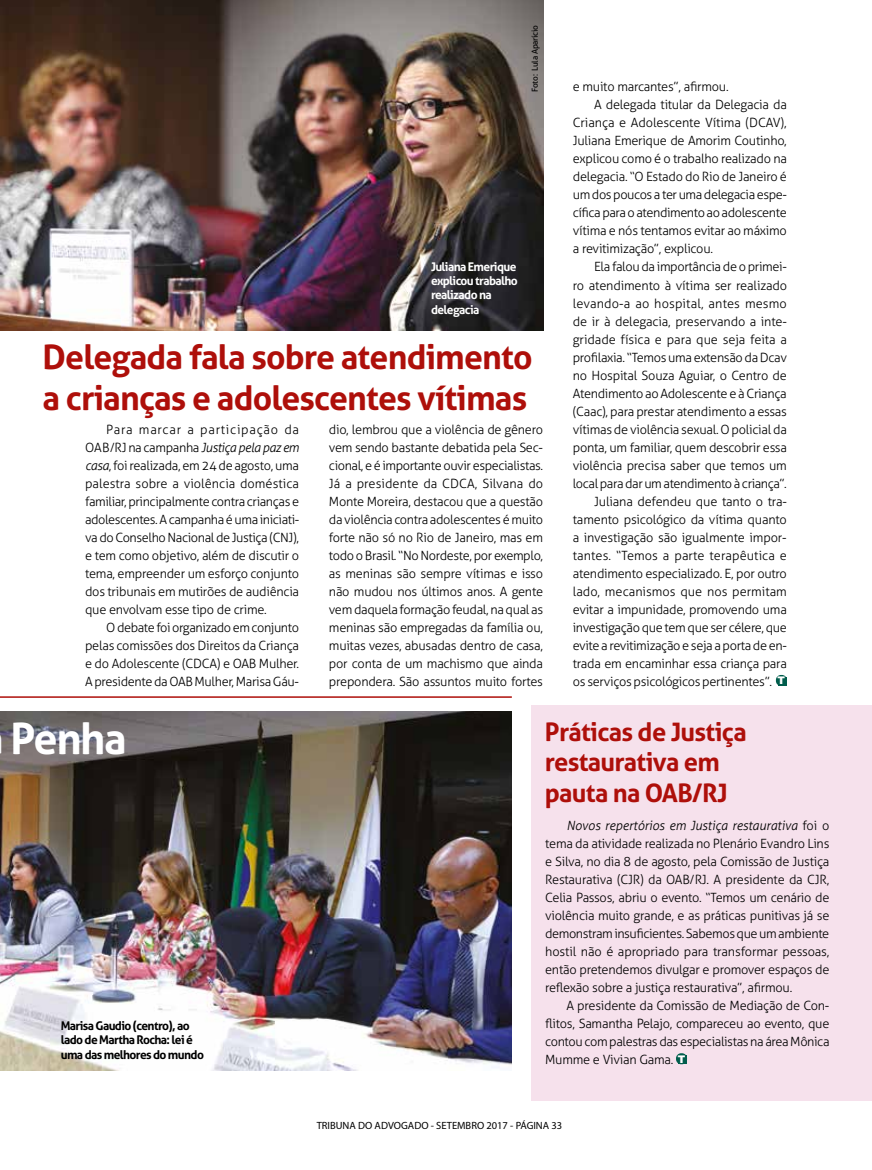
<style>
.page{position:relative;width:872px;height:1170px;background:#fff}
.page>*{position:absolute;margin:0;border:0;box-sizing:border-box;transform-origin:0 0}
.t1{font:700 43.2px "Aller";letter-spacing:-.035em;color:#fff}
.t2{font:700 33.75px/40.5px "Aller";letter-spacing:-.025em;color:#ae0f0a}
.t3{font:700 25.5px/30.6px "Aller";letter-spacing:-.025em;color:#ae0f0a}
.t4{font:300 12.75px/18px "Aller";letter-spacing:-.02em;color:#000;text-align:justify}
.t5{font:300 12.75px "Aller";letter-spacing:.005em;color:#000}
.t6{font:300 12.75px "Aller";letter-spacing:.01em;color:#000}
.t7{font:300 12.75px "Aller";color:#000}
.t8{font:700 12px/14.4px "Aller";letter-spacing:-.05em;color:#000}
.t9{font:700 12px/14.4px "Aller";letter-spacing:-.05em;color:#fff}
.t10{font:10.5px "Myriad Pro";color:#000}
.t11{font:8.25px "Aller";letter-spacing:-.02em;color:#000}
.s1{font-style:italic}
.s2{font-family:"Arial";font-weight:900;font-size:10.5px;color:#fff}
</style>
<div class="page">
<div style="left:531px;top:705px;width:341px;height:395px;background:#f6e1ec"></div>
<svg style="left:676px;top:1053px;width:11px;height:11px"></svg>
<div style="left:677px;top:1054px;width:9px;height:9px;background:#005d4c"></div>
<img style="left:0;top:0;width:543px;height:330px">
<img style="left:0;top:711px;width:512px;height:359px">
<hr style="left:0;top:696px;width:512px;height:1px;background:#ae0f0a">
<svg style="left:776px;top:675px;width:11px;height:11px"></svg>
<div style="left:777px;top:676px;width:9px;height:9px;background:#005d4c"></div>
<p class="t11" style="left:530px;top:92px;width:69px;rotate:-90deg">Foto: Lula Aparício</p>
<p class="t9" style="left:431px;top:259px;width:88px">Juliana Emerique explicou trabalho realizado na delegacia</p>
<h2 class="t2" style="left:43px;top:336px;width:492px">Delegada fala sobre atendimento a crianças e adolescentes vítimas</h2>
<p class="t4" style="left:85px;top:420px;width:216px;text-indent:21px">Para marcar a participação da OAB/RJ na campanha <span class="s1">Justiça pela paz em casa</span>, foi realizada, em 24 de agosto, uma palestra sobre a violência doméstica familiar, principalmente contra crianças e adolescentes. A campanha é uma iniciati&shy;va do Conselho Nacional de Justiça (CNJ), e tem como objetivo, além de discutir o tema, empreender um esforço conjunto dos tribunais em mutirões de audiência que envolvam esse tipo de crime.</p>
<p class="t4" style="left:85px;top:618px;width:216px;text-indent:21px">O debate foi organizado em conjunto pelas comissões dos Direitos da Criança e do Adolescente (CDCA) e OAB Mulher.<br>A presidente da OAB Mulher, Marisa Gáu-</p>
<p class="t4" style="left:329px;top:420px;width:216px">dio, lembrou que a violência de gênero vem sendo bastante debatida pela Sec&shy;cional, e é importante ouvir especialistas.<br>Já a presidente da CDCA, Silvana do Monte Moreira, destacou que a questão da violência contra adolescentes é muito forte não só no Rio de Janeiro, mas em todo o Brasil. “No Nordeste, por exemplo, as meninas são sempre vítimas e isso não mudou nos últimos anos. A gente vem daquela formação feudal, na qual as meninas são empregadas da família ou, muitas vezes, abusadas dentro de casa, por conta de um machismo que ainda prepondera. São assuntos muito fortes</p>
<p class="t4" style="left:573px;top:78px;width:157px">e muito marcantes”, afirmou.</p>
<p class="t4" style="left:594px;top:96px;width:194px">A delegada titular da Delegacia da</p>
<p class="t4" style="left:573px;top:114px;width:215px">Criança e Adolescente Vítima (DCAV),</p>
<p class="t4" style="left:573px;top:132px;width:216px">Juliana Emerique de Amorim Coutinho,</p>
<p class="t4" style="left:573px;top:150px;width:216px">explicou como é o trabalho realizado na</p>
<p class="t4" style="left:573px;top:168px;width:216px">delegacia. “O Estado do Rio de Janeiro é</p>
<p class="t4" style="left:573px;top:186px;width:216px">um dos poucos a ter uma delegacia espe-</p>
<p class="t4" style="left:573px;top:204px;width:215px">cífica para o atendimento ao adolescente</p>
<p class="t4" style="left:573px;top:222px;width:215px">vítima e nós tentamos evitar ao máximo</p>
<p class="t4" style="left:573px;top:240px;width:142px">a revitimização”, explicou.</p>
<p class="t4" style="left:594px;top:258px;width:194px">Ela falou da importância de o primei-</p>
<p class="t4" style="left:573px;top:276px;width:216px">ro atendimento à vítima ser realizado</p>
<p class="t6" style="left:573px;top:295px;width:216px">levando-a ao hospital, antes mesmo</p>
<p class="t4" style="left:573px;top:312px;width:216px">de ir à delegacia, preservando a inte-</p>
<p class="t4" style="left:573px;top:330px;width:216px">gridade física e para que seja feita a</p>
<p class="t4" style="left:573px;top:348px;width:216px">profilaxia. “Temos uma extensão da Dcav</p>
<p class="t4" style="left:573px;top:366px;width:216px">no Hospital Souza Aguiar, o Centro de</p>
<p class="t4" style="left:573px;top:384px;width:215px">Atendimento ao Adolescente e à Criança</p>
<p class="t4" style="left:573px;top:402px;width:215px">(Caac), para prestar atendimento a essas</p>
<p class="t4" style="left:573px;top:420px;width:216px">vítimas de violência sexual. O policial da</p>
<p class="t4" style="left:573px;top:438px;width:216px">ponta, um familiar, quem descobrir essa</p>
<p class="t4" style="left:573px;top:456px;width:215px">violência precisa saber que temos um</p>
<p class="t4" style="left:573px;top:474px;width:216px">local para dar um atendimento à criança”.</p>
<p class="t4" style="left:594px;top:492px;width:194px">Juliana defendeu que tanto o tra-</p>
<p class="t4" style="left:573px;top:510px;width:216px">tamento psicológico da vítima quanto</p>
<p class="t4" style="left:573px;top:528px;width:215px">a investigação são igualmente impor-</p>
<p class="t5" style="left:573px;top:547px;width:216px">tantes. “Temos a parte terapêutica e</p>
<p class="t4" style="left:573px;top:564px;width:216px">atendimento especializado. E, por outro</p>
<p class="t7" style="left:573px;top:583px;width:216px">lado, mecanismos que nos permitam</p>
<p class="t4" style="left:573px;top:600px;width:215px">evitar a impunidade, promovendo uma</p>
<p class="t4" style="left:573px;top:618px;width:216px">investigação que tem que ser célere, que</p>
<p class="t4" style="left:573px;top:636px;width:215px">evite a revitimização e seja a porta de en-</p>
<p class="t4" style="left:573px;top:654px;width:215px">trada em encaminhar essa criança para</p>
<p class="t4" style="left:573px;top:672px;width:214px">os serviços psicológicos pertinentes”. <span class="s2">T</span></p>
<h1 class="t1" style="left:11px;top:712px;width:117px">Penha</h1>
<p class="t8" style="left:61px;top:1018px;width:145px">Marisa Gaudio (centro), ao lado de Martha Rocha: lei é uma das melhores do mundo</p>
<h3 class="t3" style="left:545px;top:716px;width:203px">Práticas de Justiça restaurativa em pauta na OAB/RJ</h3>
<p class="t4" style="left:545px;top:816px;width:286px;text-indent:21px"><span class="s1">Novos repertórios em Justiça restaurativa</span> foi o tema da atividade realizada no Plenário Evandro Lins e Silva, no dia 8 de agosto, pela Comissão de Justiça Restaurativa (CJR) da OAB/RJ. A presidente da CJR, Celia Passos, abriu o evento. “Temos um cenário de violência muito grande, e as práticas punitivas já se demonstram insuficientes. Sabemos que um ambiente hostil não é apropriado para transformar pessoas, então pretendemos divulgar e promover espaços de reflexão sobre a justiça restaurativa”, afirmou.</p>
<p class="t4" style="left:545px;top:996px;width:286px;text-indent:21px">A presidente da Comissão de Mediação de Con&shy;flitos, Samantha Pelajo, compareceu ao evento, que contou com palestras das especialistas na área Mônica Mumme e Vivian Gama. <span class="s2">T</span></p>
<p class="t10" style="left:317px;top:1118px;width:247px">TRIBUNA DO ADVOGADO - SETEMBRO 2017 - PÁGINA 33</p>
</div>
